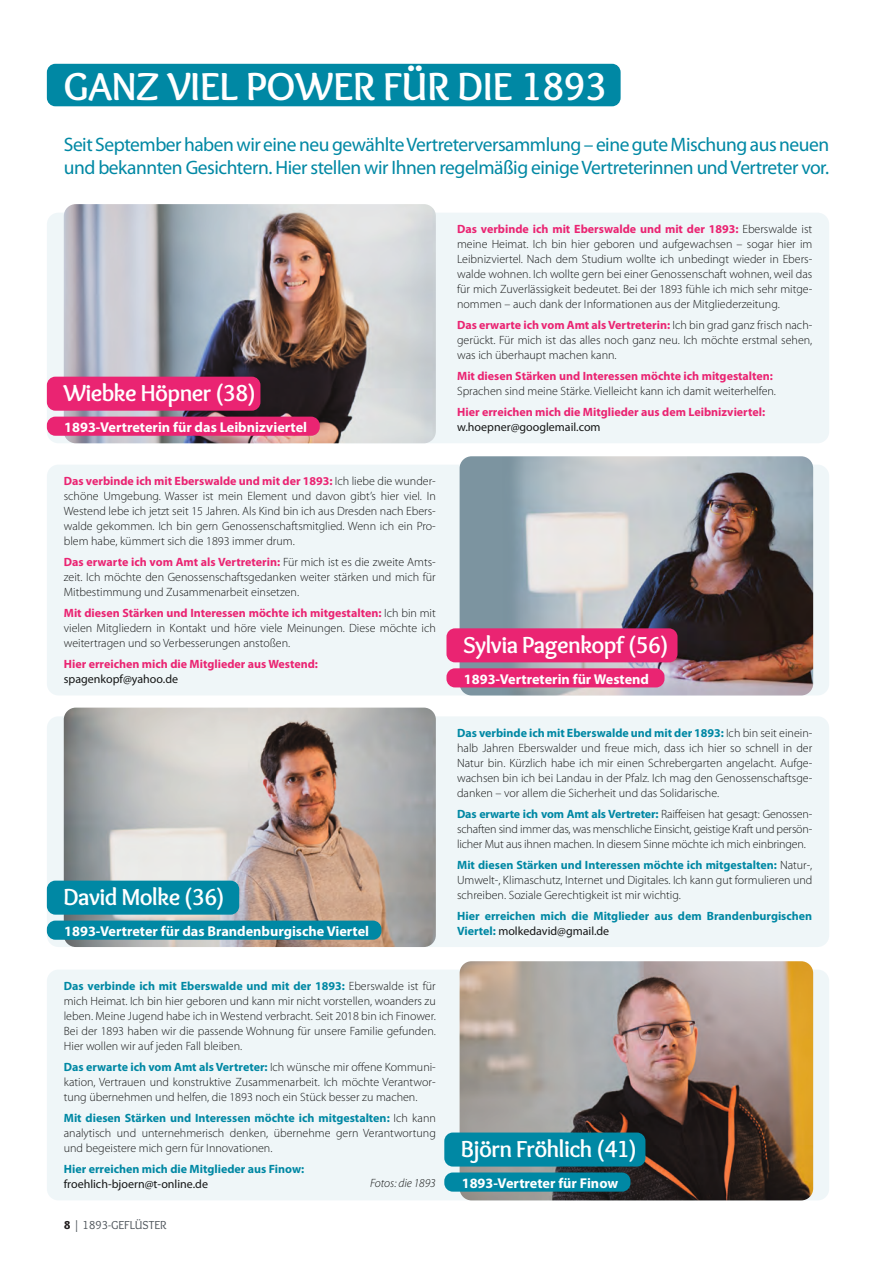
<style>
.page{position:relative;width:893px;height:1263px;background:#fff}
.page>*{position:absolute;margin:0;border:0;box-sizing:border-box;transform-origin:0 0}
.t1{font:700 40.5px "Overlock";letter-spacing:-.005em;color:#fff}
.t2{font:700 24px "Overlock";letter-spacing:-.025em;color:#fff}
.t3{font:19.5px/23.4px "Myriad Pro";letter-spacing:-.025em;color:#0088a4}
.t4{font:700 14.25px "Myriad Pro";color:#fff}
.t5{font:300 12px/15px "Myriad Pro";color:#151616;text-align:justify}
.t6{font:700 12px "Myriad Pro";color:#ea2472}
.t7{font:700 12px/15px "Myriad Pro";color:#0088a4}
.t8{font:12px "Myriad Pro";color:#151616}
.t9{font:12px "Overlock";color:#4d545a}
.t10{font:italic 300 12px "Myriad Pro";color:#151616}
.s1{font-weight:700;color:#ea2472}
.s2{font-weight:700;color:#0088a4}
.s3{font-weight:900;color:#231f20}
.s4{font-weight:400;color:#151616}
</style>
<div class="page">
<div style="left:47px;top:64px;width:574px;height:42px;background:#0088a4;border-radius:9px"></div>
<div style="left:47px;top:213px;width:782px;height:230px;background:#eff6f8;border-radius:12px"></div>
<img style="left:64px;top:204px;width:372px;height:239px;border-radius:12px">
<div style="left:47px;top:377px;width:213px;height:34px;background:#ea2472;border-radius:9px"></div>
<div style="left:47px;top:417px;width:273px;height:19px;background:#ea2472;border-radius:9px"></div>
<div style="left:47px;top:465px;width:782px;height:230px;background:#eff6f8;border-radius:12px"></div>
<div style="left:460px;top:456px;width:43px;height:239px;background:#7c94a0"></div>
<img style="left:503px;top:456px;width:310px;height:239px">
<div style="left:446px;top:628px;width:231px;height:34px;background:#ea2472;border-radius:9px"></div>
<div style="left:446px;top:668px;width:218px;height:19px;background:#ea2472;border-radius:9px"></div>
<div style="left:47px;top:716px;width:782px;height:231px;background:#eff6f8;border-radius:12px"></div>
<img style="left:64px;top:708px;width:372px;height:239px;border-radius:12px">
<div style="left:47px;top:881px;width:192px;height:34px;background:#0088a4;border-radius:9px"></div>
<div style="left:47px;top:920px;width:334px;height:20px;background:#0088a4;border-radius:9px"></div>
<div style="left:47px;top:969px;width:782px;height:231px;background:#eff6f8;border-radius:12px"></div>
<img style="left:460px;top:961px;width:353px;height:239px;border-radius:12px">
<div style="left:444px;top:1132px;width:201px;height:34px;background:#0088a4;border-radius:9px"></div>
<div style="left:444px;top:1172px;width:186px;height:19px;background:#0088a4;border-radius:9px"></div>
<h1 class="t1" style="left:63px;top:63px;width:545px">GANZ VIEL POWER FÜR DIE 1893</h1>
<h3 class="t3" style="left:64px;top:134px;width:767px">Seit September haben wir eine neu gewählteVertreterversammlung – eine guteMischung aus neuen und bekannten Gesichtern. Hier stellen wir Ihnen regelmäßig einige Vertreterinnen und Vertreter vor.</h3>
<h2 class="t2" style="left:63px;top:379px;width:194px">Wiebke Höpner (38)</h2>
<p class="t4" style="left:64px;top:421px;width:244px">1893-Vertreterin für das Leibnizviertel</p>
<p class="t5" style="left:64px;top:475px;width:374px"><span class="s1">Das verbinde ich mit Eberswalde und mit der 1893:</span> Ich liebe die wunder&shy;schöne Umgebung. Wasser ist mein Element und davon gibt’s hier viel. In Westend lebe ich jetzt seit 15 Jahren. Als Kind bin ich aus Dresden nach Ebers&shy;walde gekommen. Ich bin gern Genossenschaftsmitglied. Wenn ich ein Pro&shy;blem habe, kümmert sich die 1893 immer drum.</p>
<p class="t5" style="left:64px;top:556px;width:374px"><span class="s1">Das erwarte ich vom Amt als Vertreterin:</span> Für mich ist es die zweite Amts&shy;zeit. Ich möchte den Genossenschaftsgedanken weiter stärken und mich für Mitbestimmung und Zusammenarbeit einsetzen.</p>
<p class="t5" style="left:64px;top:607px;width:374px"><span class="s1">Mit diesen Stärken und Interessen möchte ich mitgestalten:</span> Ich bin mit vielen Mitgliedern in Kontakt und höre viele Meinungen. Diese möchte ich weitertragen und so Verbesserungen anstoßen.</p>
<p class="t6" style="left:64px;top:659px;width:256px">Hier erreichen mich die Mitglieder aus Westend:</p>
<p class="t8" style="left:64px;top:674px;width:116px">spagenkopf@yahoo.de</p>
<h2 class="t2" style="left:63px;top:883px;width:163px">David Molke (36)</h2>
<p class="t4" style="left:64px;top:925px;width:306px">1893-Vertreter für das Brandenburgische Viertel</p>
<p class="t5" style="left:64px;top:980px;width:374px"><span class="s2">Das verbinde ich mit Eberswalde und mit der 1893:</span> Eberswalde ist für mich Heimat. Ich bin hier geboren und kann mir nicht vorstellen, woanders zu leben. Meine Jugend habe ich in Westend verbracht. Seit 2018 bin ich Finower.<br>Bei der 1893 haben wir die passende Wohnung für unsere Familie gefunden.<br>Hier wollen wir auf jeden Fall bleiben.</p>
<p class="t5" style="left:64px;top:1061px;width:374px"><span class="s2">Das erwarte ich vom Amt als Vertreter:</span> Ich wünsche mir offene Kommuni&shy;kation, Vertrauen und konstruktive Zusammenarbeit. Ich möchte Verantwor&shy;tung übernehmen und helfen, die 1893 noch ein Stück besser zu machen.</p>
<p class="t5" style="left:64px;top:1112px;width:374px"><span class="s2">Mit diesen Stärken und Interessen möchte ich mitgestalten:</span> Ich kann analytisch und unternehmerisch denken, übernehme gern Verantwortung und begeistere mich gern für Innovationen.</p>
<p class="t7" style="left:64px;top:1163px;width:242px">Hier erreichen mich die Mitglieder aus Finow:</p>
<p class="t8" style="left:64px;top:1179px;width:146px">froehlich-bjoern@t-online.de</p>
<p class="t10" style="left:370px;top:1178px;width:67px">Fotos: die 1893</p>
<p class="t9" style="left:64px;top:1218px;width:104px"><span class="s3">8</span> | 1893-GEFLÜSTER</p>
<p class="t5" style="left:457px;top:223px;width:357px"><span class="s1">Das verbinde ich mit Eberswalde und mit der 1893:</span> Eberswalde ist meine Heimat. Ich bin hier geboren und aufgewachsen – sogar hier im Leibnizviertel. Nach dem Studium wollte ich unbedingt wieder in Ebers&shy;walde wohnen. Ich wollte gern bei einer Genossenschaft wohnen, weil das für mich Zuverlässigkeit bedeutet. Bei der 1893 fühle ich mich sehr mitge&shy;nommen – auch dank der Informationen aus der Mitgliederzeitung.</p>
<p class="t5" style="left:457px;top:319px;width:357px"><span class="s1">Das erwarte ich vom Amt als Vertreterin:</span> Ich bin grad ganz frisch nach&shy;gerückt. Für mich ist das alles noch ganz neu. Ich möchte erstmal sehen, was ich überhaupt machen kann.</p>
<p class="t6" style="left:457px;top:371px;width:317px">Mit diesen Stärken und Interessen möchte ich mitgestalten:</p>
<p class="t5" style="left:457px;top:385px;width:320px">Sprachen sind meine Stärke. Vielleicht kann ich damit weiterhelfen.</p>
<p class="t6" style="left:457px;top:407px;width:310px">Hier erreichen mich die Mitglieder aus dem Leibnizviertel:</p>
<p class="t8" style="left:457px;top:422px;width:145px">w.hoepner@googlemail.com</p>
<h2 class="t2" style="left:463px;top:631px;width:207px">Sylvia Pagenkopf (56)</h2>
<p class="t4" style="left:464px;top:673px;width:187px">1893-Vertreterin für Westend</p>
<p class="t5" style="left:457px;top:726px;width:357px"><span class="s2">Das verbinde ich mit Eberswalde und mit der 1893:</span> Ich bin seit einein&shy;halb Jahren Eberswalder und freue mich, dass ich hier so schnell in der Natur bin. Kürzlich habe ich mir einen Schrebergarten angelacht. Aufge&shy;wachsen bin ich bei Landau in der Pfalz. Ich mag den Genossenschaftsge&shy;danken – vor allem die Sicherheit und das Solidarische.</p>
<p class="t5" style="left:457px;top:807px;width:357px"><span class="s2">Das erwarte ich vom Amt als Vertreter:</span> Raiffeisen hat gesagt: Genossen&shy;schaften sind immer das, was menschliche Einsicht, geistige Kraft und persön&shy;licher Mut aus ihnen machen. In diesem Sinne möchte ich mich einbringen.</p>
<p class="t5" style="left:457px;top:858px;width:357px"><span class="s2">Mit diesen Stärken und Interessen möchte ich mitgestalten:</span> Natur-, Umwelt-, Klimaschutz, Internet und Digitales. Ich kann gut formulieren und schreiben. Soziale Gerechtigkeit ist mir wichtig.</p>
<p class="t7" style="left:457px;top:909px;width:357px">Hier erreichen mich die Mitglieder aus dem Brandenburgischen<br>Viertel: <span class="s4">molkedavid@gmail.de</span></p>
<h2 class="t2" style="left:461px;top:1135px;width:178px">Björn Fröhlich (41)</h2>
<p class="t4" style="left:462px;top:1177px;width:158px">1893-Vertreter für Finow</p>
</div>
